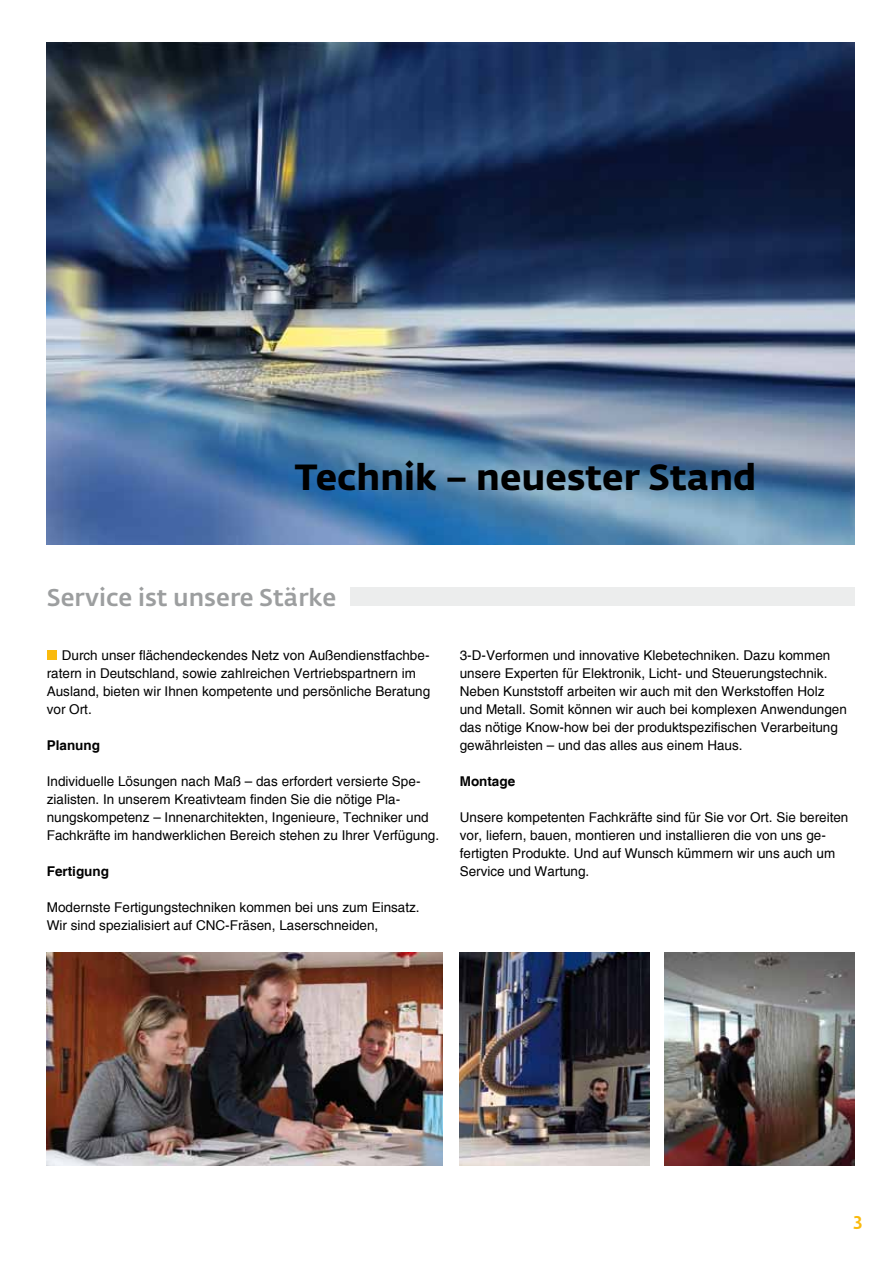
<style>
.page{position:relative;width:893px;height:1263px;background:#fff}
.page>*{position:absolute;margin:0;border:0;box-sizing:border-box;transform-origin:0 0}
.t1{font:700 36px "Fedra Sans Std";color:#000}
.t2{font:500 24px "Fedra Sans Std";color:#9c9e9f}
.t3{font:500 18px "Fedra Sans Std";color:#faba0d}
.t4{font:13.5px/18px "Helvetica";color:#000}
.t5{font:700 13.5px "Helvetica";color:#000}
</style>
<div class="page">
<div style="left:351px;top:588px;width:504px;height:18px;background:#eceded"></div>
<img style="left:47px;top:43px;width:808px;height:501px">
<img style="left:47px;top:952px;width:396px;height:213px">
<img style="left:665px;top:952px;width:190px;height:213px">
<img style="left:459px;top:952px;width:190px;height:213px">
<div style="left:47px;top:650px;width:10px;height:10px;background:#faba0d"></div>
<h1 class="t1" style="left:295px;top:455px;width:463px">Technik – neuester Stand</h1>
<h2 class="t2" style="left:47px;top:582px;width:291px">Service ist unsere Stärke</h2>
<p class="t4" style="left:47px;top:647px;width:385px;text-indent:15px">Durch unser flächendeckendes Netz von Außendienstfachbe&shy;ratern in Deutschland, sowie zahlreichen Vertriebspartnern im Ausland, bieten wir Ihnen kompetente und persönliche Beratung vor Ort.</p>
<p class="t5" style="left:47px;top:737px;width:55px">Planung</p>
<p class="t4" style="left:47px;top:773px;width:394px">Individuelle Lösungen nach Maß – das erfordert versierte Spe&shy;zialisten. In unserem Kreativteam finden Sie die nötige Pla&shy;nungskompetenz – Innenarchitekten, Ingenieure, Techniker und Fachkräfte im handwerklichen Bereich stehen zu Ihrer Verfügung.</p>
<p class="t5" style="left:47px;top:863px;width:64px">Fertigung</p>
<p class="t4" style="left:47px;top:899px;width:374px">Modernste Fertigungstechniken kommen bei uns zum Einsatz.<br>Wir sind spezialisiert auf CNC-Fräsen, Laserschneiden,</p>
<p class="t4" style="left:460px;top:647px;width:389px">3-D-Verformen und innovative Klebetechniken. Dazu kommen unsere Experten für Elektronik, Licht- und Steuerungstechnik.<br>Neben Kunststoff arbeiten wir auch mit den Werkstoffen Holz und Metall. Somit können wir auch bei komplexen Anwendungen das nötige Know-how bei der produktspezifischen Verarbeitung gewährleisten – und das alles aus einem Haus.</p>
<p class="t5" style="left:460px;top:773px;width:57px">Montage</p>
<p class="t4" style="left:460px;top:809px;width:390px">Unsere kompetenten Fachkräfte sind für Sie vor Ort. Sie bereiten vor, liefern, bauen, montieren und installieren die von uns ge&shy;fertigten Produkte. Und auf Wunsch kümmern wir uns auch um Service und Wartung.</p>
<h3 class="t3" style="left:853px;top:1208px;width:11px">3</h3>
</div>
